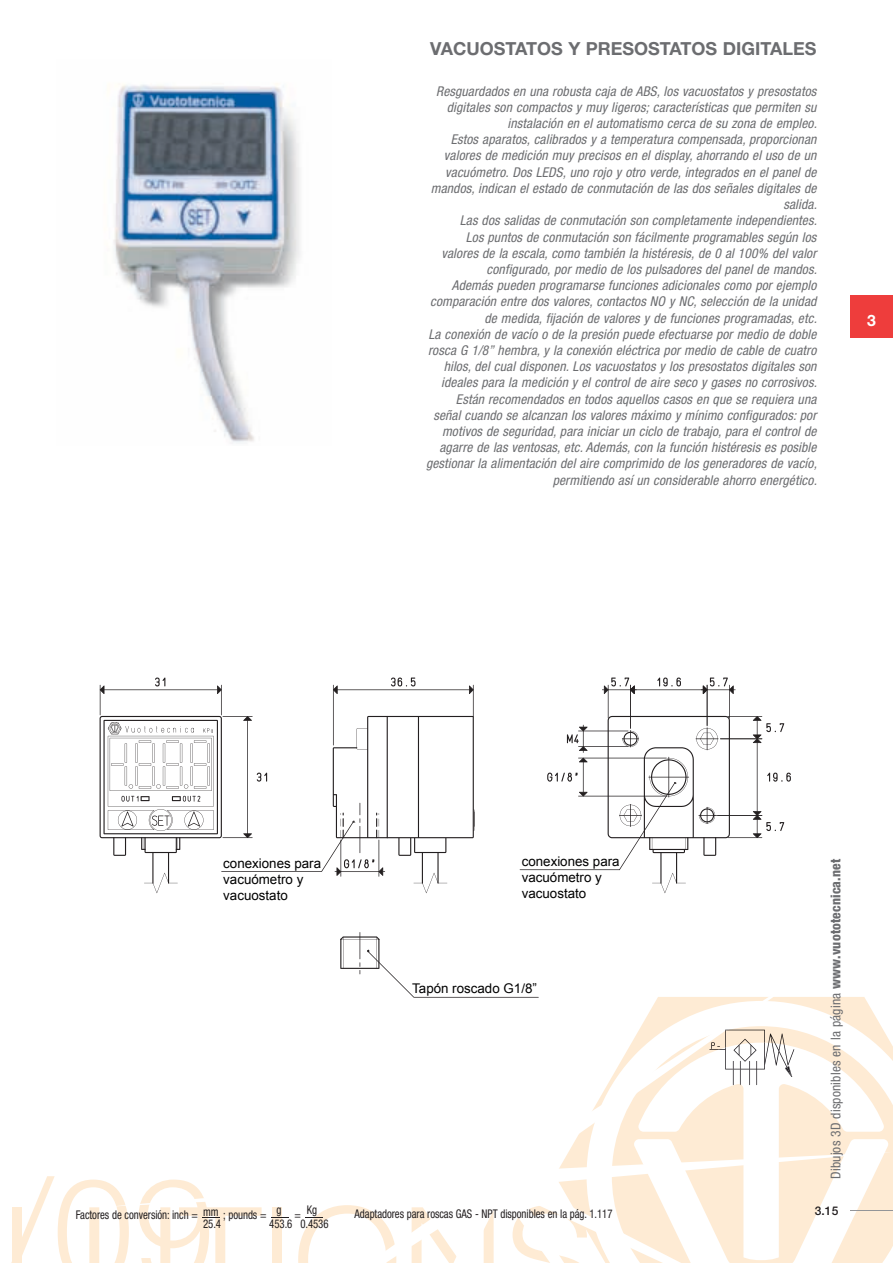
<style>
.page{position:relative;width:893px;height:1263px;background:#fff}
.page>*{position:absolute;margin:0;border:0;box-sizing:border-box;transform-origin:0 0}
.t1{font:700 18px "Helvetica Neue";color:#6c6d70}
.t2{font:700 15.75px "Helvetica Neue";color:#fff}
.t3{font:italic condensed 13.5px/16.2px "Helvetica Neue";letter-spacing:.01em;color:#6c6d70;text-align:right}
.t4{font:condensed 13.5px "Helvetica Neue";letter-spacing:.01em;color:#6c6d70}
.t5{font:13.35px/16px "Arial";color:#000}
.t6{font:condensed 12px "Helvetica Neue";letter-spacing:-.005em;color:#231f20;scale:.9 1}
.t7{font:500 12px "Helvetica Neue";color:#231f20}
.s1{font-weight:800}
</style>
<div class="page">
<svg style="left:272px;top:997px;width:620px;height:266px"></svg>
<div style="left:850px;top:296px;width:42px;height:42px;background:#ee3d3c"></div>
<hr style="left:850px;top:1210px;width:42px;height:1px;background:#939598">
<svg style="left:271px;top:1217px;width:18px;height:1px"></svg>
<svg style="left:11px;top:1176px;width:251px;height:87px"></svg>
<svg style="left:298px;top:1205px;width:98px;height:58px"></svg>
<svg style="left:100px;top:677px;width:691px;height:321px"></svg>
<img style="left:113px;top:83px;width:187px;height:360px">
<svg style="left:709px;top:1030px;width:85px;height:55px"></svg>
<h1 class="t1" style="left:430px;top:37px;width:388px">VACUOSTATOS Y PRESOSTATOS DIGITALES</h1>
<p class="t3" style="left:426px;top:83px;width:392px">Resguardados en una robusta caja de ABS, los vacuostatos y presostatos digitales son compactos y muy ligeros; características que permiten su instalación en el automatismo cerca de su zona de empleo.<br>Estos aparatos, calibrados y a temperatura compensada, proporcionan valores de medición muy precisos en el display, ahorrando el uso de un vacuómetro. Dos LEDS, uno rojo y otro verde, integrados en el panel de mandos, indican el estado de conmutación de las dos señales digitales de salida.<br>Las dos salidas de conmutación son completamente independientes.<br>Los puntos de conmutación son fácilmente programables según los<br>valores de la escala, como también la histéresis, de 0 al 100% del valor configurado, por medio de los pulsadores del panel de mandos.<br>Además pueden programarse funciones adicionales como por ejemplo comparación entre dos valores, contactos NO y NC, selección de la unidad de medida, fijación de valores y de funciones programadas, etc.<br>La conexión de vacío o de la presión puede efectuarse por medio de doble rosca G 1/8” hembra, y la conexión eléctrica por medio de cable de cuatro hilos, del cual disponen. Los vacuostatos y los presostatos digitales son ideales para la medición y el control de aire seco y gases no corrosivos.<br>Están recomendados en todos aquellos casos en que se requiera una señal cuando se alcanzan los valores máximo y mínimo configurados: por motivos de seguridad, para iniciar un ciclo de trabajo, para el control de agarre de las ventosas, etc. Además, con la función histéresis es posible gestionar la alimentación del aire comprimido de los generadores de vacío, permitiendo así un considerable ahorro energético.</p>
<p class="t2" style="left:867px;top:310px;width:10px">3</p>
<p class="t5" style="left:223px;top:855px;width:99px">conexiones para vacuómetro y vacuostato</p>
<p class="t5" style="left:522px;top:853px;width:99px">conexiones para vacuómetro y vacuostato</p>
<p class="t5" style="left:412px;top:980px;width:126px">Tapón roscado G1/8”</p>
<p class="t4" style="left:828px;top:1179px;width:321px;rotate:-90deg">Dibujos 3D disponibles en la página <span class="s1">www.vuototecnica.net</span></p>
<p class="t6" style="left:76px;top:1207px;width:137px">Factores de conversión: inch =</p>
<p class="t6" style="left:223px;top:1207px;width:106px">; pounds = g = Kg</p>
<p class="t6" style="left:355px;top:1207px;width:288px">Adaptadores para roscas GAS - NPT disponibles en la pág. 1.117</p>
<p class="t7" style="left:815px;top:1204px;width:25px">3.15</p>
<p class="t6" style="left:203px;top:1216px;width:21px">25.4</p>
<p class="t6" style="left:269px;top:1216px;width:67px">453.6 0.4536</p>
<p class="t6" style="left:203px;top:1205px;width:19px">mm</p>
</div>
